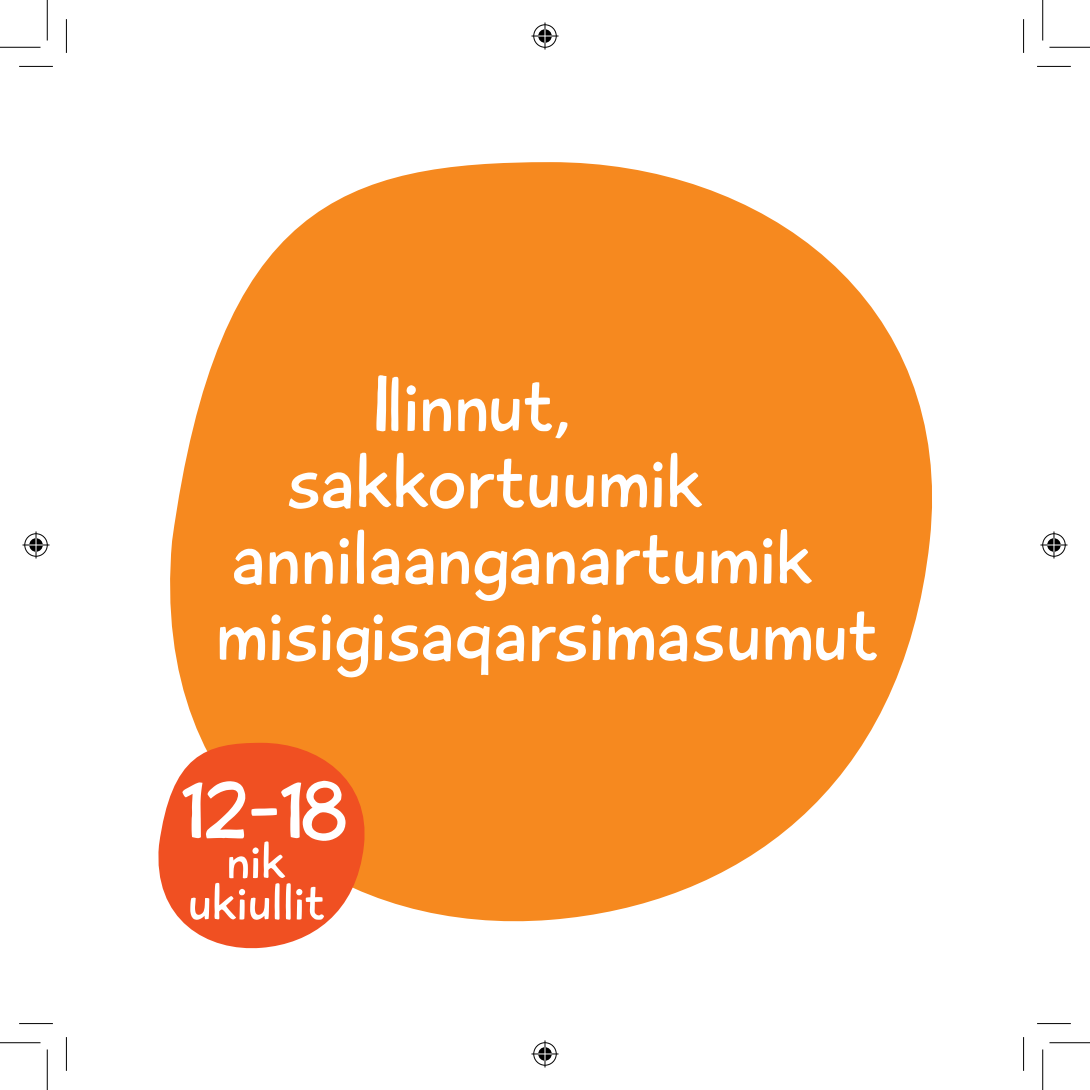
<style>
.page{position:relative;width:1090px;height:1090px;background:#fff}
.page>*{position:absolute;margin:0;border:0;box-sizing:border-box;transform-origin:0 0}
.t1{font:82.58px "Playtime With Hot Toddies";color:#fff}
.t2{font:81px/76.3px "Playtime With Hot Toddies";color:#fff}
.t3{font:54.23px/41.4px "Playtime With Hot Toddies";color:#fff;text-align:center}
</style>
<div class="page">
<svg style="left:170px;top:162px;width:762px;height:760px;fill:#f6891f"></svg>
<svg style="left:158px;top:742px;width:213px;height:207px;background:#f26e42"></svg>
<hr style="left:19px;top:66px;width:34px;height:1px;background:#000">
<hr style="left:1037px;top:66px;width:33px;height:1px;background:#000">
<hr style="left:19px;top:1023px;width:34px;height:1px;background:#000">
<hr style="left:1037px;top:1023px;width:33px;height:1px;background:#000">
<hr style="left:66px;top:19px;width:1px;height:34px;background:#000">
<hr style="left:66px;top:1037px;width:1px;height:33px;background:#000">
<hr style="left:1023px;top:19px;width:1px;height:34px;background:#000">
<hr style="left:1023px;top:1037px;width:1px;height:33px;background:#000">
<hr style="left:0;top:47px;width:40px;height:1px;background:#000">
<hr style="left:1049px;top:47px;width:40px;height:1px;background:#000">
<hr style="left:0;top:1042px;width:40px;height:1px;background:#000">
<hr style="left:1049px;top:1042px;width:40px;height:1px;background:#000">
<hr style="left:47px;top:0;width:1px;height:41px;background:#000">
<hr style="left:47px;top:1049px;width:1px;height:40px;background:#000">
<hr style="left:1042px;top:0;width:1px;height:41px;background:#000">
<hr style="left:1042px;top:1049px;width:1px;height:40px;background:#000">
<svg style="left:531px;top:23px;width:27px;height:27px"></svg>
<svg style="left:531px;top:1040px;width:27px;height:27px"></svg>
<svg style="left:23px;top:531px;width:27px;height:27px"></svg>
<svg style="left:1040px;top:531px;width:27px;height:27px"></svg>
<p class="t2" style="left:286px;top:367px;width:418px;text-align:center">Ilinnut, sakkortuumik</p>
<p class="t2" style="left:215px;top:520px;width:664px">annilaanganartumik misigisaqarsimasumut</p>
<p class="t1" style="left:180px;top:760px;width:169px">12-18</p>
<p class="t3" style="left:187px;top:840px;width:139px">nik ukiullit</p>
</div>
